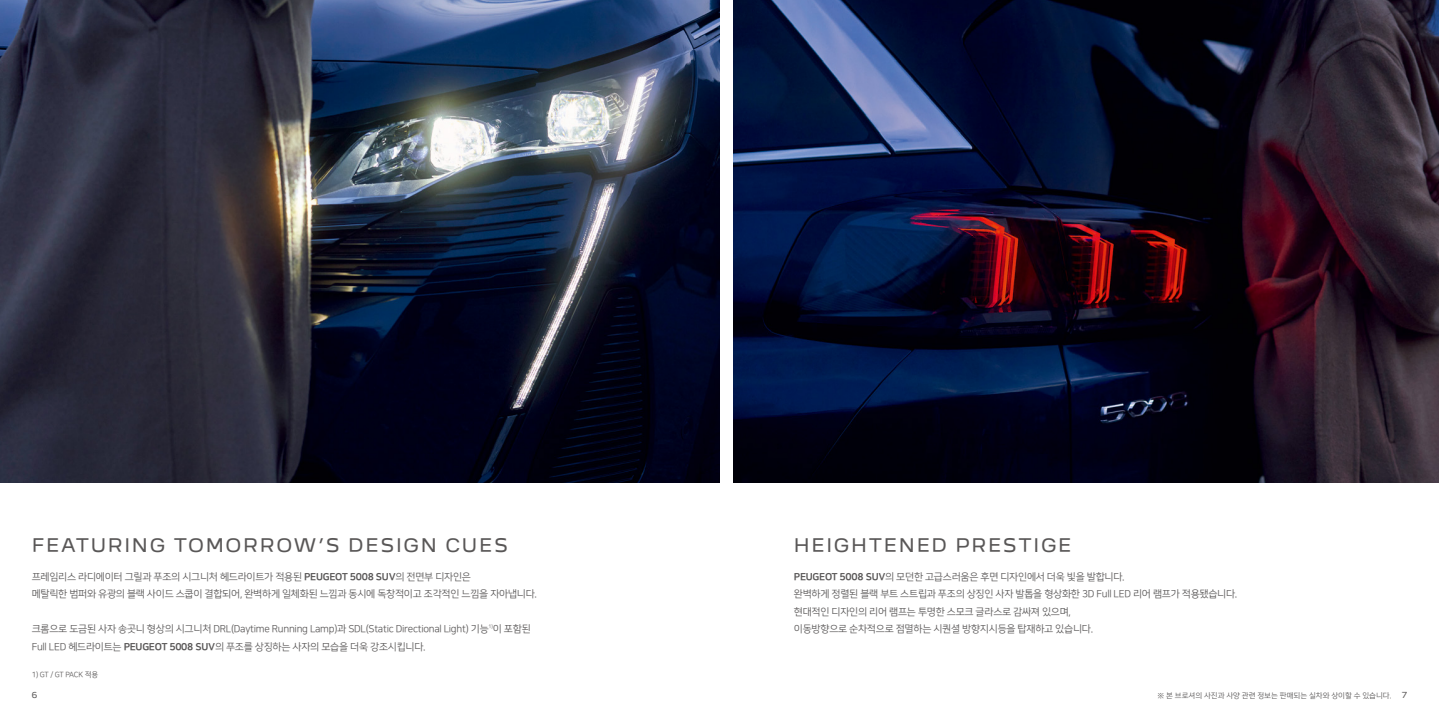
<style>
.page{position:relative;width:1439px;height:720px;background:#fff}
.page>*{position:absolute;margin:0;border:0;box-sizing:border-box;transform-origin:0 0}
.t1{font:16.88px "Peugeot New";letter-spacing:.1em;color:#595757}
.t2{font:10px/17.5px "Nanum Square OTFR";letter-spacing:-.025em;color:#595757}
.t3{font:7.5px "Nanum Square OTFR";color:#595757}
.t4{font:7.5px "Nanum Square OTFR";letter-spacing:-.025em;color:#595757}
.t5{font:7.5px "Peugeot New";color:#595757}
.s1{font-family:"Nanum Square OTFEB"}
</style>
<div class="page">
<img style="left:0;top:0;width:719px;height:482px">
<img style="left:733px;top:0;width:706px;height:482px">
<h1 class="t1" style="left:32px;top:533px;width:478px">FEATURING TOMORROW’S DESIGN CUES</h1>
<p class="t2" style="left:32px;top:568px;width:507px">프레임리스 라디에이터 그릴과 푸조의 시그니처 헤드라이트가 적용된 <span class="s1">PEUGEOT 5008 SUV</span>의 전면부 디자인은<br>메탈릭한 범퍼와 유광의 블랙 사이드 스쿱이 결합되어, 완벽하게 일체화된 느낌과 동시에 독창적이고 조각적인 느낌을 자아냅니다.</p>
<p class="t2" style="left:32px;top:620px;width:500px">크롬으로 도금된 사자 송곳니 형상의 시그니처 DRL(Daytime Running Lamp)과 SDL(Static Directional Light) 기능<sup>1)</sup>이 포함된<br>Full LED 헤드라이트는 <span class="s1">PEUGEOT 5008 SUV</span>의 푸조를 상징하는 사자의 모습을 더욱 강조시킵니다.</p>
<p class="t4" style="left:32px;top:670px;width:68px">1) GT / GT PACK 적용</p>
<h1 class="t1" style="left:794px;top:533px;width:279px">HEIGHTENED PRESTIGE</h1>
<p class="t2" style="left:794px;top:568px;width:445px"><span class="s1">PEUGEOT 5008 SUV</span>의 모던한 고급스러움은 후면 디자인에서 더욱 빛을 발합니다.<br>완벽하게 정렬된 블랙 부트 스트립과 푸조의 상징인 사자 발톱을 형상화한 3D Full LED 리어 램프가 적용됐습니다. 현대적인 디자인의 리어 램프는 투명한 스모크 글라스로 감싸져 있으며,<br>이동방향으로 순차적으로 점멸하는 시퀀셜 방향지시등을 탑재하고 있습니다.</p>
<p class="t5" style="left:32px;top:690px;width:7px">6</p>
<p class="t3" style="left:1157px;top:691px;width:236px">※ 본 브로셔의 사진과 사양 관련 정보는 판매되는 실차와 상이할 수 있습니다.</p>
<p class="t5" style="left:1401px;top:690px;width:7px">7</p>
</div>
